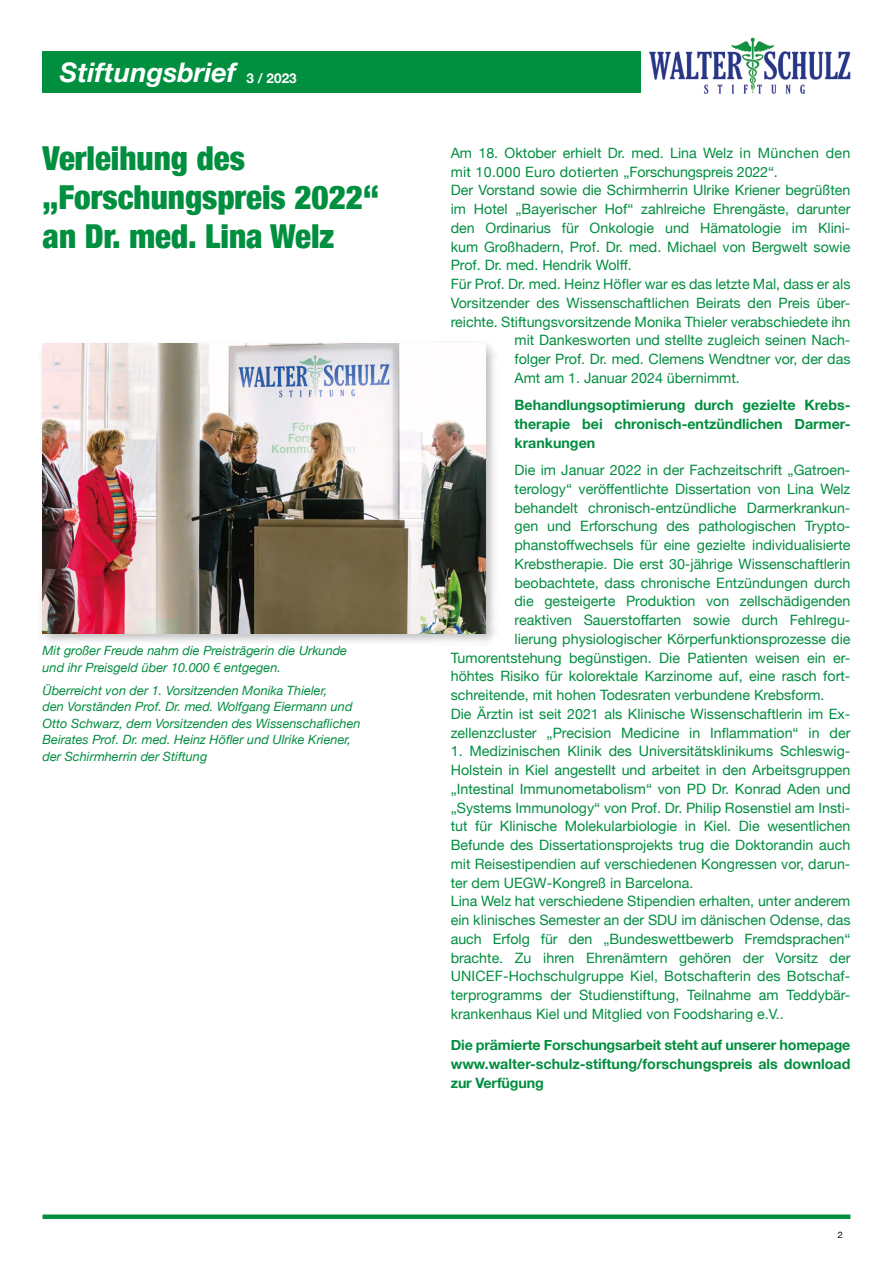
<style>
.page{position:relative;width:893px;height:1263px;background:#fff}
.page>*{position:absolute;margin:0;border:0;box-sizing:border-box;transform-origin:0 0}
.t1{font:900 condensed 33px/39px "Helvetica Neue";color:#008e3f}
.t2{font:italic 700 27px "Helvetica Neue";color:#fff}
.t3{font:14.25px/18.8px "Helvetica Neue";color:#008e3f}
.t4{font:700 14.25px/18.8px "Helvetica Neue";color:#008e3f;text-align:justify}
.t5{font:italic 12.75px/16.5px "Helvetica Neue";color:#008e3f}
.t6{font:9px "Helvetica Neue";color:#000}
.s1{font-style:normal;font-size:13.5px}
</style>
<div class="page">
<img style="left:649px;top:38px;width:202px;height:55px">
<div style="left:43px;top:51px;width:598px;height:41px;background:#008e3f"></div>
<div style="left:43px;top:1214px;width:807px;height:5px;background:#008e3f"></div>
<div style="left:39px;top:340px;width:459px;height:306px;background:#000;opacity:.25"></div>
<img style="left:43px;top:344px;width:443px;height:289px">
<h2 class="t2" style="left:60px;top:51px;width:238px">Stiftungsbrief <span class="s1">3 / 2023</span></h2>
<h1 class="t1" style="left:43px;top:137px;width:338px">Verleihung des „Forschungspreis 2022“ an Dr. med. Lina Welz</h1>
<p class="t3" style="left:451px;top:144px;width:401px">Am 18. Oktober erhielt Dr. med. Lina Welz in München den</p>
<p class="t3" style="left:451px;top:163px;width:329px">mit 10.000 Euro dotierten „Forschungspreis 2022“.</p>
<p class="t3" style="left:451px;top:182px;width:401px">Der Vorstand sowie die Schirmherrin Ulrike Kriener begrüßten</p>
<p class="t3" style="left:451px;top:201px;width:401px">im Hotel „Bayerischer Hof“ zahlreiche Ehrengäste, darunter</p>
<p class="t3" style="left:451px;top:219px;width:401px">den Ordinarius für Onkologie und Hämatologie im Klini-</p>
<p class="t3" style="left:451px;top:238px;width:401px">kum Großhadern, Prof. Dr. med. Michael von Bergwelt sowie</p>
<p class="t3" style="left:451px;top:257px;width:183px">Prof. Dr. med. Hendrik Wolff.</p>
<p class="t3" style="left:451px;top:276px;width:401px">Für Prof. Dr. med. Heinz Höfler war es das letzte Mal, dass er als</p>
<p class="t3" style="left:451px;top:294px;width:401px">Vorsitzender des Wissenschaftlichen Beirats den Preis über-</p>
<p class="t3" style="left:451px;top:313px;width:401px">reichte. Stiftungsvorsitzende Monika Thieler verabschiedete ihn</p>
<p class="t3" style="left:514px;top:332px;width:337px">mit Dankesworten und stellte zugleich seinen Nach-</p>
<p class="t3" style="left:514px;top:351px;width:337px">folger Prof. Dr. med. Clemens Wendtner vor, der das</p>
<p class="t3" style="left:514px;top:369px;width:227px">Amt am 1. Januar 2024 übernimmt.</p>
<p class="t4" style="left:514px;top:396px;width:337px">Behandlungsoptimierung durch gezielte Krebs&shy;therapie bei chronisch-entzündlichen Darmer&shy;krankungen</p>
<p class="t3" style="left:514px;top:461px;width:337px">Die im Januar 2022 in der Fachzeitschrift „Gatroen-</p>
<p class="t3" style="left:514px;top:480px;width:337px">terology“ veröffentlichte Dissertation von Lina Welz</p>
<p class="t3" style="left:514px;top:499px;width:337px">behandelt chronisch-entzündliche Darmerkrankun-</p>
<p class="t3" style="left:514px;top:518px;width:337px">gen und Erforschung des pathologischen Trypto-</p>
<p class="t3" style="left:514px;top:536px;width:337px">phanstoffwechsels für eine gezielte individualisierte</p>
<p class="t3" style="left:514px;top:555px;width:337px">Krebstherapie. Die erst 30-jährige Wissenschaftlerin</p>
<p class="t3" style="left:514px;top:574px;width:337px">beobachtete, dass chronische Entzündungen durch</p>
<p class="t3" style="left:514px;top:593px;width:337px">die gesteigerte Produktion von zellschädigenden</p>
<p class="t3" style="left:514px;top:611px;width:336px">reaktiven Sauerstoffarten sowie durch Fehlregu-</p>
<p class="t3" style="left:514px;top:630px;width:337px">lierung physiologischer Körperfunktionsprozesse die</p>
<p class="t3" style="left:451px;top:649px;width:400px">Tumorentstehung begünstigen. Die Patienten weisen ein er-</p>
<p class="t3" style="left:451px;top:668px;width:401px">höhtes Risiko für kolorektale Karzinome auf, eine rasch fort-</p>
<p class="t3" style="left:451px;top:686px;width:375px">schreitende, mit hohen Todesraten verbundene Krebsform.</p>
<p class="t3" style="left:451px;top:705px;width:400px">Die Ärztin ist seit 2021 als Klinische Wissenschaftlerin im Ex-</p>
<p class="t3" style="left:451px;top:724px;width:401px">zellenzcluster „Precision Medicine in Inflammation“ in der</p>
<p class="t3" style="left:451px;top:743px;width:401px">1. Medizinischen Klinik des Universitätsklinikums Schleswig-Holstein in Kiel angestellt und arbeitet in den Arbeitsgruppen „Intestinal Immunometabolism“ von PD Dr. Konrad Aden und „Systems Immunology“ von Prof. Dr. Philip Rosenstiel am Insti&shy;tut für Klinische Molekularbiologie in Kiel. Die wesentlichen Befunde des Dissertationsprojekts trug die Doktorandin auch mit Reisestipendien auf verschiedenen Kongressen vor, darun&shy;ter dem UEGW-Kongreß in Barcelona.<br>Lina Welz hat verschiedene Stipendien erhalten, unter anderem ein klinisches Semester an der SDU im dänischen Odense, das auch Erfolg für den „Bundeswettbewerb Fremdsprachen“ brachte. Zu ihren Ehrenämtern gehören der Vorsitz der UNICEF-Hochschulgruppe Kiel, Botschafterin des Botschaf&shy;terprogramms der Studienstiftung, Teilnahme am Teddybär&shy;krankenhaus Kiel und Mitglied von Foodsharing e.V..</p>
<p class="t4" style="left:451px;top:1036px;width:401px">Die prämierte Forschungsarbeit steht auf unserer homepage www.walter-schulz-stiftung/forschungspreis als download zur Verfügung</p>
<p class="t5" style="left:43px;top:643px;width:306px">Mit großer Freude nahm die Preisträgerin die Urkunde und ihr Preisgeld über 10.000 € entgegen.</p>
<p class="t5" style="left:43px;top:682px;width:320px">Überreicht von der 1. Vorsitzenden Monika Thieler,<br>den Vorständen Prof. Dr. med. Wolfgang Eiermann und Otto Schwarz, dem Vorsitzenden des Wissenschaflichen Beirates Prof. Dr. med. Heinz Höfler und Ulrike Kriener, der Schirmherrin der Stiftung</p>
<p class="t6" style="left:838px;top:1228px;width:7px">2</p>
</div>
